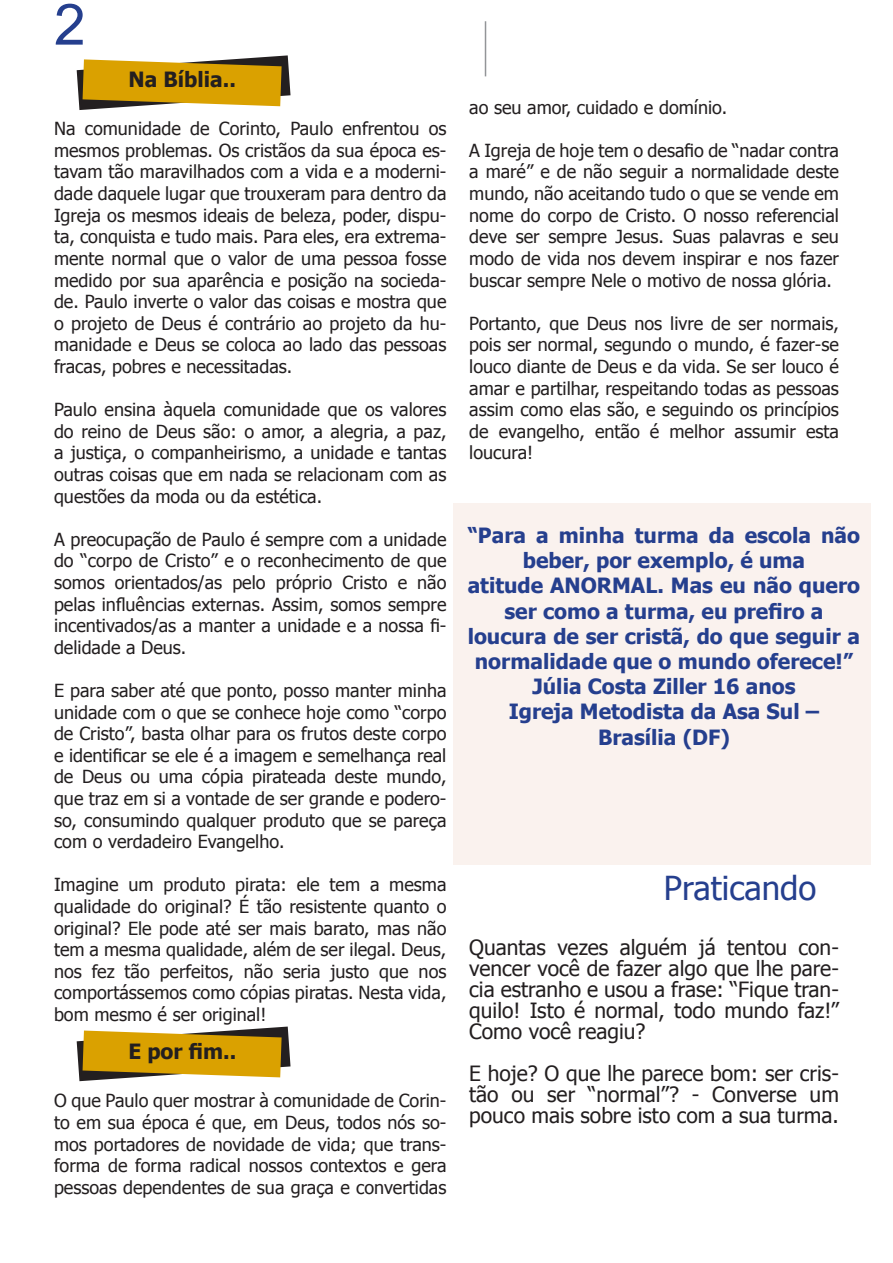
<style>
.page{position:relative;width:893px;height:1263px;background:#fff}
.page>*{position:absolute;margin:0;border:0;box-sizing:border-box;transform-origin:0 0}
.t1{font:57px "Arial";color:#253f8e}
.t2{font:33px "Tahoma";color:#253f8e}
.t3{font:21px/21px "Tahoma";color:#231f20;text-align:justify}
.t4{font:700 21px/25.2px "Tahoma";color:#253f8e;text-align:center}
.t5{font:700 21px "Tahoma";color:#231f20}
.t6{font:18px/21.6px "Tahoma";color:#231f20;text-align:justify}
</style>
<div class="page">
<hr style="left:485px;top:21px;width:1px;height:55px;background:#939598">
<svg style="left:77px;top:1026px;width:214px;height:55px"></svg>
<svg style="left:77px;top:55px;width:214px;height:55px"></svg>
<div style="left:453px;top:504px;width:418px;height:361px;background:#faf2ee"></div>
<p class="t1" style="left:54px;top:-13px;width:33px">2</p>
<p class="t5" style="left:129px;top:65px;width:109px">Na Bíblia..</p>
<p class="t6" style="left:54px;top:117px;width:394px">Na comunidade de Corinto, Paulo enfrentou os mesmos problemas. Os cristãos da sua época es&shy;tavam tão maravilhados com a vida e a moderni&shy;dade daquele lugar que trouxeram para dentro da Igreja os mesmos ideais de beleza, poder, dispu&shy;ta, conquista e tudo mais. Para eles, era extrema&shy;mente normal que o valor de uma pessoa fosse medido por sua aparência e posição na socieda&shy;de. Paulo inverte o valor das coisas e mostra que o projeto de Deus é contrário ao projeto da hu&shy;manidade e Deus se coloca ao lado das pessoas fracas, pobres e necessitadas.</p>
<p class="t6" style="left:54px;top:398px;width:394px">Paulo ensina àquela comunidade que os valores do reino de Deus são: o amor, a alegria, a paz, a justiça, o companheirismo, a unidade e tantas outras coisas que em nada se relacionam com as questões da moda ou da estética.</p>
<p class="t6" style="left:54px;top:528px;width:394px">A preocupação de Paulo é sempre com a unidade do “corpo de Cristo” e o reconhecimento de que somos orientados/as pelo próprio Cristo e não pelas influências externas. Assim, somos sempre incentivados/as a manter a unidade e a nossa fi&shy;delidade a Deus.</p>
<p class="t6" style="left:54px;top:679px;width:394px">E para saber até que ponto, posso manter minha unidade com o que se conhece hoje como “corpo de Cristo”, basta olhar para os frutos deste corpo e identificar se ele é a imagem e semelhança real de Deus ou uma cópia pirateada deste mundo, que traz em si a vontade de ser grande e podero&shy;so, consumindo qualquer produto que se pareça com o verdadeiro Evangelho.</p>
<p class="t6" style="left:54px;top:873px;width:394px">Imagine um produto pirata: ele tem a mesma qualidade do original? É tão resistente quanto o original? Ele pode até ser mais barato, mas não tem a mesma qualidade, além de ser ilegal. Deus, nos fez tão perfeitos, não seria justo que nos comportássemos como cópias piratas. Nesta vida, bom mesmo é ser original!</p>
<p class="t5" style="left:128px;top:1036px;width:109px">E por fim..</p>
<p class="t6" style="left:54px;top:1089px;width:394px">O que Paulo quer mostrar à comunidade de Corin&shy;to em sua época é que, em Deus, todos nós so&shy;mos portadores de novidade de vida; que trans&shy;forma de forma radical nossos contextos e gera pessoas dependentes de sua graça e convertidas</p>
<p class="t6" style="left:469px;top:96px;width:259px">ao seu amor, cuidado e domínio.</p>
<p class="t6" style="left:469px;top:139px;width:371px">A Igreja de hoje tem o desafio de “nadar contra a maré” e de não seguir a normalidade deste mundo, não aceitando tudo o que se vende em nome do corpo de Cristo. O nosso referencial deve ser sempre Jesus. Suas palavras e seu modo de vida nos devem inspirar e nos fazer buscar sempre Nele o motivo de nossa glória.</p>
<p class="t6" style="left:469px;top:312px;width:371px">Portanto, que Deus nos livre de ser normais, pois ser normal, segundo o mundo, é fazer-se louco diante de Deus e da vida. Se ser louco é amar e partilhar, respeitando todas as pessoas assim como elas são, e seguindo os princípios de evangelho, então é melhor assumir esta loucura!</p>
<p class="t4" style="left:468px;top:521px;width:394px">“Para a minha turma da escola não beber, por exemplo, é uma</p>
<p class="t4" style="left:468px;top:572px;width:394px">atitude ANORMAL. Mas eu não quero ser como a turma, eu prefiro a</p>
<p class="t4" style="left:468px;top:622px;width:394px">loucura de ser cristã, do que seguir a normalidade que o mundo oferece!”</p>
<p class="t4" style="left:532px;top:673px;width:265px">Júlia Costa Ziller 16 anos</p>
<p class="t4" style="left:509px;top:698px;width:312px">Igreja Metodista da Asa Sul –</p>
<p class="t4" style="left:598px;top:723px;width:133px">Brasília (DF)</p>
<p class="t2" style="left:664px;top:866px;width:154px">Praticando</p>
<p class="t3" style="left:469px;top:936px;width:371px">Quantas vezes alguém já tentou con&shy;vencer você de fazer algo que lhe pare&shy;cia estranho e usou a frase: “Fique tran&shy;quilo! Isto é normal, todo mundo faz!” Como você reagiu?</p>
<p class="t3" style="left:469px;top:1062px;width:371px">E hoje? O que lhe parece bom: ser cris&shy;tão ou ser “normal”? - Converse um pouco mais sobre isto com a sua turma.</p>
</div>
